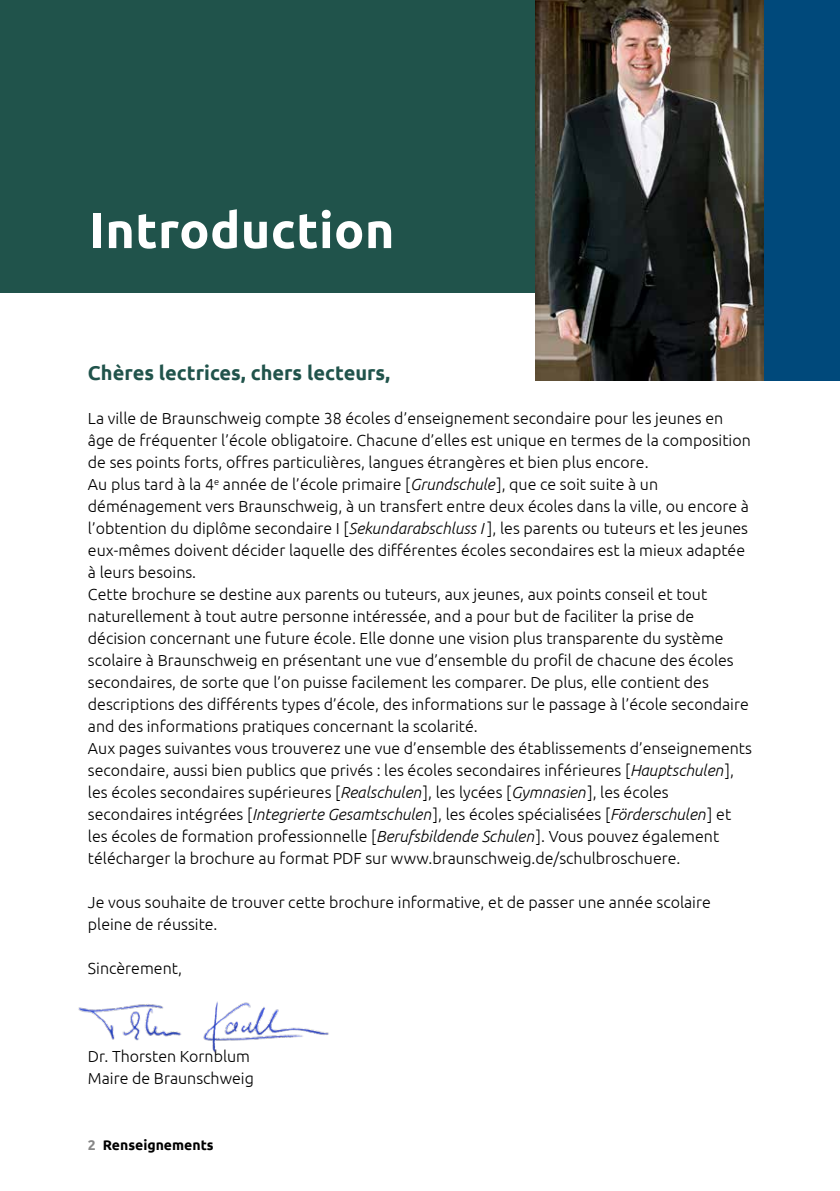
<style>
.page{position:relative;width:840px;height:1191px;background:#fff}
.page>*{position:absolute;margin:0;border:0;box-sizing:border-box;transform-origin:0 0}
.Headline_25pt{font:700 50px "Ubuntu";letter-spacing:.01em;color:#fff}
.Headline_10pt{font:700 20px "Ubuntu";color:#20534b}
.Copytext{font:300 16px/22px "Ubuntu";color:#000}
.t1{font:700 14px "Ubuntu";color:#000}
.s1{font-style:italic}
.s2{color:#878787}
</style>
<div class="page">
<div style="left:0;top:0;width:839px;height:292px;background:#20534b"></div>
<img style="left:78px;top:1001px;width:251px;height:52px">
<img style="left:535px;top:0;width:229px;height:380px">
<div style="left:764px;top:0;width:75px;height:380px;background:#00497b"></div>
<h1 class="Headline_25pt" style="left:89px;top:200px;width:307px">Introduction</h1>
<p class="Headline_10pt" style="left:88px;top:361px;width:303px">Chères lectrices, chers lecteurs,</p>
<p class="Copytext" style="left:88px;top:407px;width:664px">La ville de Braunschweig compte 38 écoles d’enseignement secondaire pour les jeunes en âge de fréquenter l’école obligatoire. Chacune d’elles est unique en termes de la composition de ses points forts, offres particulières, langues étrangères et bien plus encore.</p>
<p class="Copytext" style="left:88px;top:473px;width:662px">Au plus tard à la 4<sup>e</sup> année de l’école primaire [<span class="s1">Grundschule</span> ], que ce soit suite à un déménagement vers Braunschweig, à un transfert entre deux écoles dans la ville, ou encore à l’obtention du diplôme secondaire I [<span class="s1">Sekundarabschluss I</span> ], les parents ou tuteurs et les jeunes eux-mêmes doivent décider laquelle des différentes écoles secondaires est la mieux adaptée à leurs besoins.</p>
<p class="Copytext" style="left:88px;top:583px;width:662px">Cette brochure se destine aux parents ou tuteurs, aux jeunes, aux points conseil et tout naturellement à tout autre personne intéressée, and a pour but de faciliter la prise de décision concernant une future école. Elle donne une vision plus transparente du système scolaire à Braunschweig en présentant une vue d’ensemble du profil de chacune des écoles secondaires, de sorte que l’on puisse facilement les comparer. De plus, elle contient des descriptions des différents types d’école, des informations sur le passage à l’école secondaire and des informations pratiques concernant la scolarité.</p>
<p class="Copytext" style="left:88px;top:737px;width:665px">Aux pages suivantes vous trouverez une vue d’ensemble des établissements d’enseignements secondaire, aussi bien publics que privés : les écoles secondaires inférieures [<span class="s1">Hauptschulen</span>], les écoles secondaires supérieures [<span class="s1">Realschulen</span>], les lycées [<span class="s1">Gymnasien</span>], les écoles secondaires intégrées [<span class="s1">Integrierte Gesamtschulen</span>], les écoles spécialisées [<span class="s1">Förderschulen</span>] et les écoles de formation professionnelle [<span class="s1">Berufsbildende Schulen</span>]. Vous pouvez également télécharger la brochure au format PDF sur www.braunschweig.de/schulbroschuere.</p>
<p class="Copytext" style="left:88px;top:891px;width:624px">Je vous souhaite de trouver cette brochure informative, et de passer une année scolaire pleine de réussite.</p>
<p class="Copytext" style="left:88px;top:957px;width:96px">Sincèrement,</p>
<p class="Copytext" style="left:88px;top:1045px;width:163px">Dr. Thorsten Kornblum</p>
<p class="Copytext" style="left:88px;top:1067px;width:167px">Maire de Braunschweig</p>
<p class="t1" style="left:88px;top:1137px;width:127px"><span class="s2">2</span> Renseignements</p>
</div>
